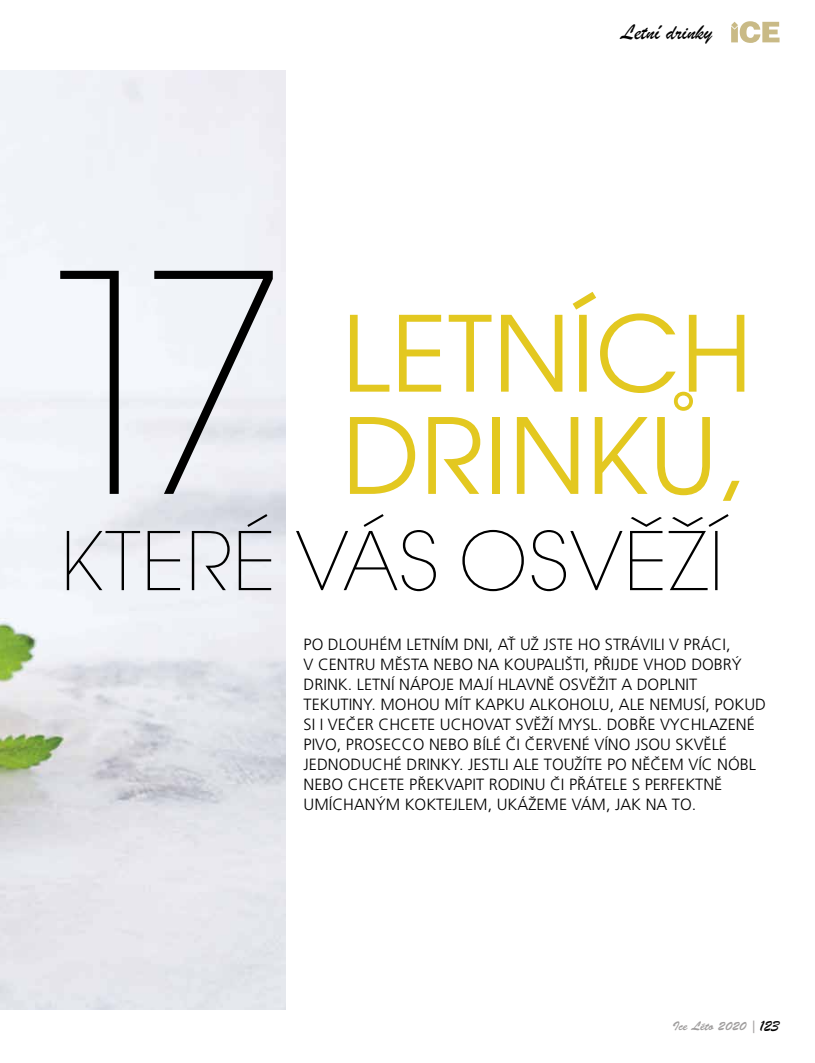
<style>
.page{position:relative;width:815px;height:1063px;background:#fff}
.page>*{position:absolute;margin:0;border:0;box-sizing:border-box;transform-origin:0 0}
.t1{font:103.88px/102.2px "Avant Garde Gothic Bk ITC";letter-spacing:.01em;color:#e3c820}
.t2{font:80px "Avant Garde Gothic Ex Lt ITC";letter-spacing:.01em;color:#000}
.t3{font:22.5px "Brush Script";color:#000}
.t4{font:300 16.25px/20px "Frutiger OT";color:#000}
.t5{font:12.5px "Brush Script Std";color:#9f9d9d}
.s1{font-family:"Brush Script";font-size:16.25px;color:#000}
</style>
<div class="page">
<img style="left:0;top:71px;width:286px;height:939px">
<svg style="left:731px;top:21px;width:49px;height:22px"></svg>
<svg style="left:60px;top:271px;width:213px;height:223px;fill:#f0f3f8"></svg>
<h3 class="t3" style="left:621px;top:17px;width:93px">Letní drinky</h3>
<h1 class="t1" style="left:342px;top:302px;width:411px">LETNÍCH<br>DRINKŮ,</h1>
<h2 class="t2" style="left:61px;top:512px;width:665px">KTERÉ VÁS OSVĚŽÍ</h2>
<p class="t4" style="left:304px;top:634px;width:464px">PO DLOUHÉM LETNÍM DNI, AŤ UŽ JSTE HO STRÁVILI V PRÁCI,<br>V CENTRU MĚSTA NEBO NA KOUPALIŠTI, PŘIJDE VHOD DOBRÝ DRINK. LETNÍ NÁPOJE MAJÍ HLAVNĚ OSVĚŽIT A DOPLNIT TEKUTINY. MOHOU MÍT KAPKU ALKOHOLU, ALE NEMUSÍ, POKUD SI I VEČER CHCETE UCHOVAT SVĚŽÍ MYSL. DOBŘE VYCHLAZENÉ PIVO, PROSECCO NEBO BÍLÉ ČI ČERVENÉ VÍNO JSOU SKVĚLÉ JEDNODUCHÉ DRINKY. JESTLI ALE TOUŽÍTE PO NĚČEM VÍC NÓBL NEBO CHCETE PŘEKVAPIT RODINU ČI PŘÁTELE S PERFEKTNĚ UMÍCHANÝM KOKTEJLEM, UKÁŽEME VÁM, JAK NA TO.</p>
<p class="t5" style="left:672px;top:1019px;width:109px">Ice Léto 2020 | <span class="s1">123</span></p>
</div>
